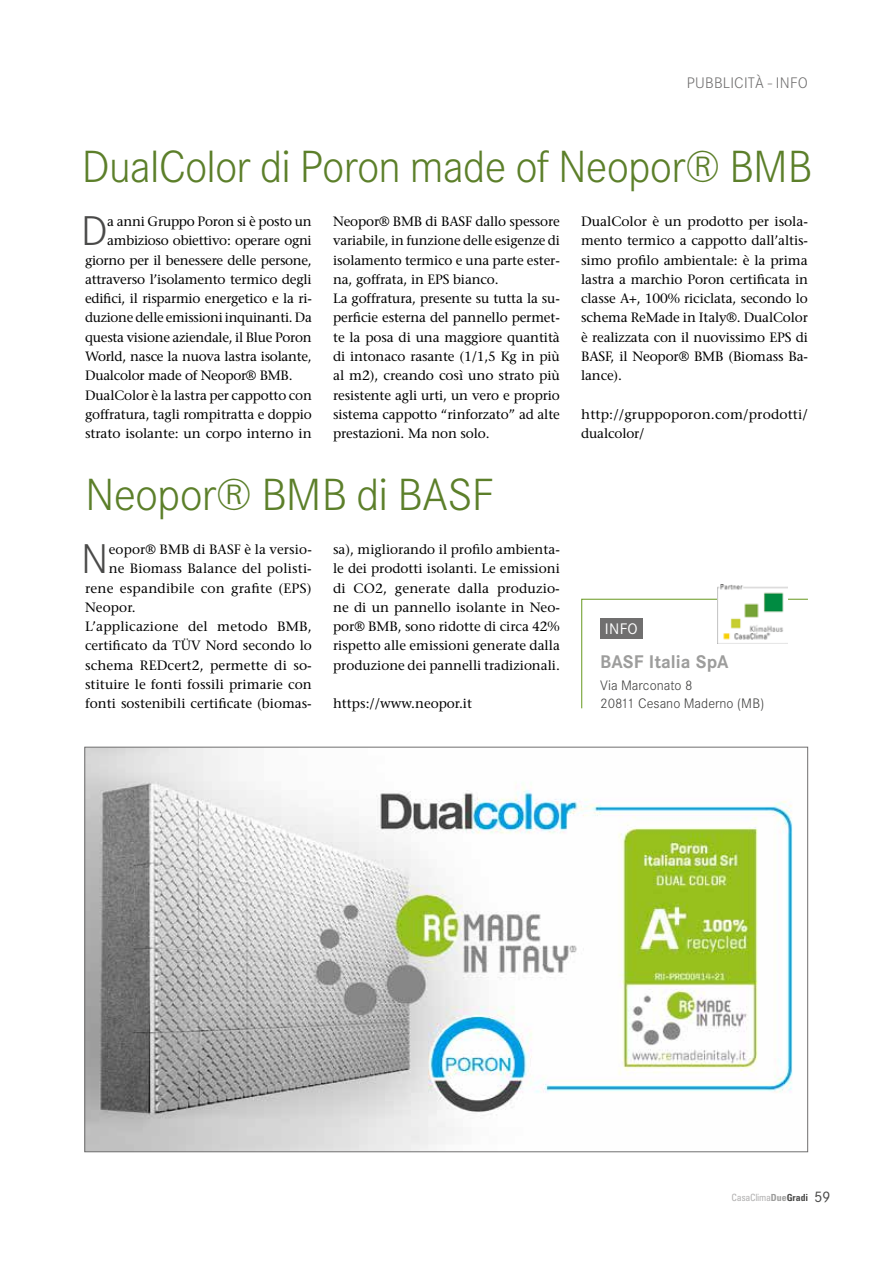
<style>
.page{position:relative;width:893px;height:1263px;background:#fff}
.page>*{position:absolute;margin:0;border:0;box-sizing:border-box;transform-origin:0 0}
.t1{font:300 44.25px "Corporate SBQ";letter-spacing:-.02em;color:#5c7f2a}
.t2{font:300 40.8px "Corporate SBQ";color:#4a4a49}
.t3{font:700 18px "Corporate SBQ";color:#9d9d9c}
.t4{font:300 15px "Corporate SBQ";letter-spacing:.02em;color:#706f6f}
.t5{font:15px "Corporate SBQ";color:#fff}
.t6{font:13.5px/19.4px "Stone Serif";letter-spacing:-.01em;color:#000;text-align:justify}
.t7{font:13.5px/19.4px "Stone Serif";letter-spacing:.01em;color:#000}
.t8{font:300 13.5px/18px "Corporate SBQ";color:#3c3c3b}
.t9{font:13.5px "Stone Serif";letter-spacing:.015em;color:#000}
.t10{font:condensed 9.9px "Univers";letter-spacing:-.03em;color:#b3b2b2}
.s1{font-weight:700;font-size:9.75px;color:#9d9d9c}
.s2{font-weight:700;font-size:9.75px;color:#4a4a49}
.s3{font-family:"Corporate SBQ";font-stretch:normal;font-size:15px;color:#4a4a49}
</style>
<div class="page">
<svg style="left:581px;top:598px;width:227px;height:111px"></svg>
<div style="left:600px;top:618px;width:42px;height:20px;background:#706f6f"></div>
<img style="left:718px;top:585px;width:70px;height:59px">
<img style="left:87px;top:749px;width:706px;height:401px">
<p class="t4" style="left:687px;top:74px;width:123px">PUBBLICITÀ - INFO</p>
<h1 class="t1" style="left:82px;top:140px;width:732px">DualColor di Poron made of Neopor® BMB</h1>
<h2 class="t2" style="left:81px;top:207px;width:28px">D</h2>
<p class="t6" style="left:107px;top:212px;width:206px">a anni Gruppo Poron si è posto un</p>
<p class="t6" style="left:107px;top:231px;width:206px">ambizioso obiettivo: operare ogni</p>
<p class="t6" style="left:85px;top:250px;width:228px">giorno per il benessere delle persone,</p>
<p class="t6" style="left:85px;top:270px;width:228px">attraverso l’isolamento termico degli</p>
<p class="t6" style="left:85px;top:289px;width:228px">edifici, il risparmio energetico e la ri-</p>
<p class="t6" style="left:85px;top:308px;width:228px">duzione delle emissioni inquinanti. Da</p>
<p class="t6" style="left:85px;top:327px;width:228px">questa visione aziendale, il Blue Poron</p>
<p class="t6" style="left:85px;top:347px;width:228px">World, nasce la nuova lastra isolante,</p>
<p class="t6" style="left:85px;top:366px;width:209px">Dualcolor made of Neopor® BMB.</p>
<p class="t6" style="left:85px;top:385px;width:228px">DualColor è la lastra per cappotto con</p>
<p class="t6" style="left:85px;top:405px;width:228px">goffratura, tagli rompitratta e doppio</p>
<p class="t6" style="left:85px;top:424px;width:228px">strato isolante: un corpo interno in</p>
<p class="t6" style="left:333px;top:212px;width:228px;text-align:left">Neopor® BMB di BASF dallo spessore variabile, in funzione delle esigenze di isolamento termico e una parte ester&shy;na, goffrata, in EPS bianco.<br>La goffratura, presente su tutta la su&shy;perficie esterna del pannello permet&shy;te la posa di una maggiore quantità di intonaco rasante (1/1,5 Kg in più al m2), creando così uno strato più resistente agli urti, un vero e proprio sistema cappotto “rinforzato” ad alte prestazioni. Ma non solo.</p>
<h1 class="t1" style="left:85px;top:468px;width:411px">Neopor® BMB di BASF</h1>
<h2 class="t2" style="left:81px;top:535px;width:29px">N</h2>
<p class="t7" style="left:109px;top:540px;width:204px">eopor® BMB di BASF è la versio-</p>
<p class="t7" style="left:109px;top:559px;width:204px">ne Biomass Balance del polisti-</p>
<p class="t9" style="left:85px;top:580px;width:228px">rene espandibile con grafite (EPS)</p>
<p class="t6" style="left:85px;top:597px;width:52px">Neopor.</p>
<p class="t7" style="left:85px;top:617px;width:228px">L’applicazione del metodo BMB,</p>
<p class="t6" style="left:85px;top:636px;width:228px">certificato da TÜV Nord secondo lo</p>
<p class="t6" style="left:85px;top:655px;width:228px">schema REDcert2, permette di so-</p>
<p class="t6" style="left:85px;top:675px;width:228px">stituire le fonti fossili primarie con</p>
<p class="t6" style="left:85px;top:694px;width:228px">fonti sostenibili certificate (biomas-</p>
<p class="t6" style="left:333px;top:540px;width:228px">sa), migliorando il profilo ambienta&shy;le dei prodotti isolanti. Le emissioni di CO2, generate dalla produzio&shy;ne di un pannello isolante in Neo&shy;por® BMB, sono ridotte di circa 42% rispetto alle emissioni generate dalla produzione dei pannelli tradizionali.</p>
<p class="t6" style="left:333px;top:694px;width:141px">https://www.neopor.it</p>
<p class="t6" style="left:581px;top:212px;width:228px">DualColor è un prodotto per isola&shy;mento termico a cappotto dall’altis&shy;simo profilo ambientale: è la prima lastra a marchio Poron certificata in classe A+, 100% riciclata, secondo lo schema ReMade in Italy®. DualColor è realizzata con il nuovissimo EPS di BASF, il Neopor® BMB (Biomass Ba&shy;lance).</p>
<p class="t7" style="left:581px;top:405px;width:228px">http://gruppoporon.com/prodotti/ dualcolor/</p>
<p class="t5" style="left:605px;top:619px;width:34px">INFO</p>
<h3 class="t3" style="left:600px;top:651px;width:130px">BASF Italia SpA</h3>
<p class="t8" style="left:600px;top:677px;width:165px">Via Marconato 8<br>20811 Cesano Maderno (MB)</p>
<p class="t10" style="left:731px;top:1191px;width:101px">CasaClima<span class="s1">Due</span><span class="s2">Gradi</span> <span class="s3">59</span></p>
</div>
